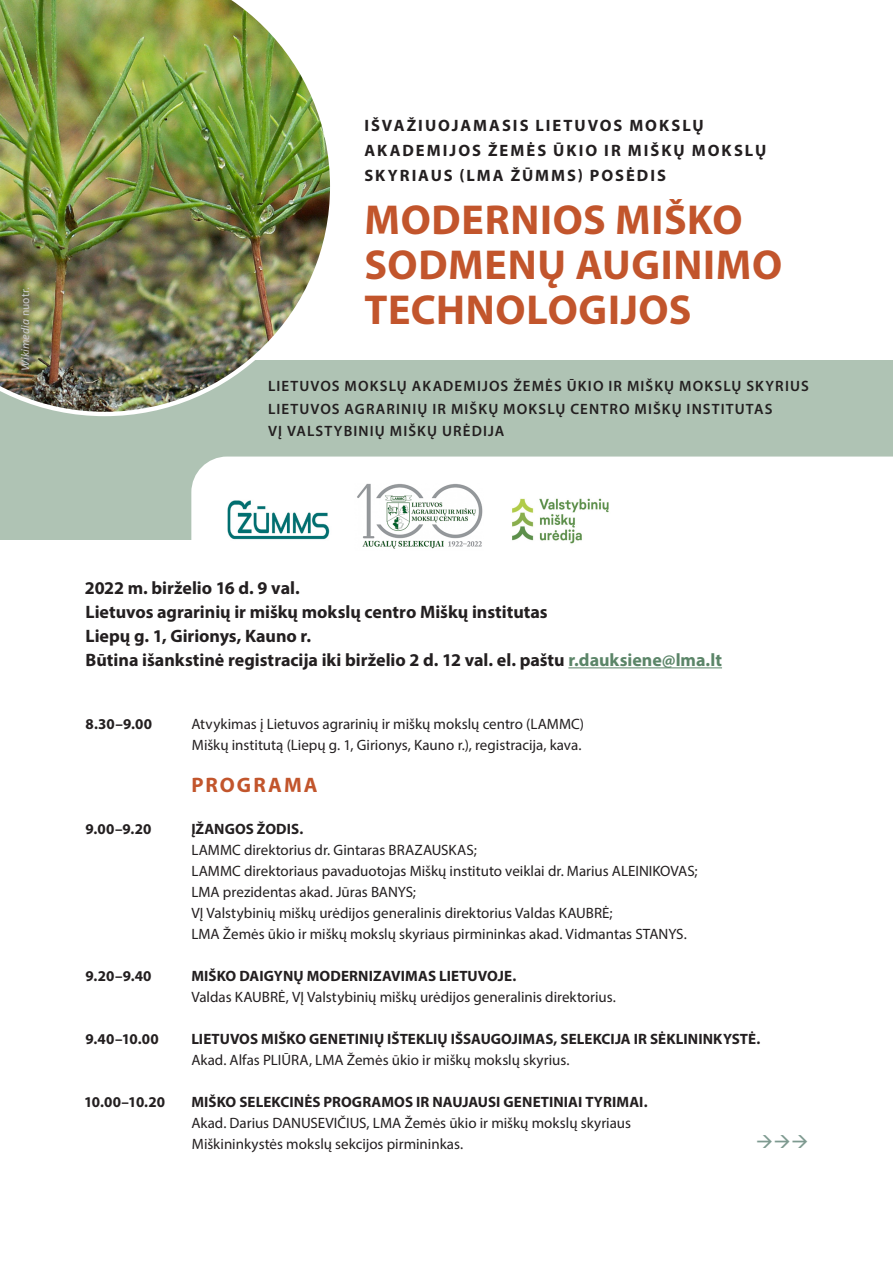
<style>
.page{position:relative;width:893px;height:1263px;background:#fff}
.page>*{position:absolute;margin:0;border:0;box-sizing:border-box;transform-origin:0 0}
.t1{font:700 42px/45px "Myriad Pro";letter-spacing:.015em;color:#c2552c}
.t2{font:700 21px "Myriad Pro";letter-spacing:.1em;color:#c2552c}
.t3{font:700 18px/24px "Myriad Pro";color:#231f20}
.t4{font:18px "Wingdings";color:#7e9a90}
.t5{font:700 16.5px/24.8px "Myriad Pro";letter-spacing:.12em;color:#231f20}
.t6{font:15px/21px "Myriad Pro";color:#231f20}
.t7{font:700 15px "Myriad Pro";letter-spacing:.005em;color:#231f20}
.t8{font:600 15px/22.5px "Myriad Pro";letter-spacing:.075em;color:#231f20}
.t9{font:italic 12px "Calibri";color:#cbccce}
.s1{font-style:normal}
.s2{color:#5b8568}
</style>
<div class="page">
<div style="left:0;top:360px;width:893px;height:180px;background:#afc3b4"></div>
<div style="left:191px;top:457px;width:702px;height:83px;background:#fff"></div>
<img style="left:0;top:0;width:330px;height:416px">
<hr style="left:568px;top:667px;width:154px;height:1px;background:#5b8568">
<img style="left:355px;top:484px;width:129px;height:65px">
<img style="left:511px;top:497px;width:99px;height:47px">
<img style="left:213px;top:489px;width:131px;height:51px">
<p class="t9" style="left:17px;top:371px;width:85px;rotate:-90deg">Wikimedia <span class="s1">nuotr.</span></p>
<p class="t5" style="left:364px;top:113px;width:403px">IŠVAŽIUOJAMASIS LIETUVOS MOKSLŲ<br>AKADEMIJOS ŽEMĖS ŪKIO IR MIŠKŲ MOKSLŲ<br>SKYRIAUS (LMA ŽŪMMS) POSĖDIS</p>
<h1 class="t1" style="left:365px;top:196px;width:419px">MODERNIOS MIŠKO<br>SODMENŲ AUGINIMO<br>TECHNOLOGIJOS</h1>
<p class="t8" style="left:268px;top:375px;width:542px">LIETUVOS MOKSLŲ AKADEMIJOS ŽEMĖS ŪKIO IR MIŠKŲ MOKSLŲ SKYRIUS<br>LIETUVOS AGRARINIŲ IR MIŠKŲ MOKSLŲ CENTRO MIŠKŲ INSTITUTAS<br>VĮ VALSTYBINIŲ MIŠKŲ URĖDIJA</p>
<p class="t3" style="left:85px;top:575px;width:639px">2022 m. birželio 16 d. 9 val.<br>Lietuvos agrarinių ir miškų mokslų centro Miškų institutas<br>Liepų g. 1, Girionys, Kauno r.<br>Būtina išankstinė registracija iki birželio 2 d. 12 val. el. paštu <span class="s2">r.dauksiene@lma.lt</span></p>
<p class="t7" style="left:86px;top:714px;width:68px">8.30–9.00</p>
<p class="t6" style="left:191px;top:713px;width:394px">Atvykimas į Lietuvos agrarinių ir miškų mokslų centro (LAMMC)<br>Miškų institutą (Liepų g. 1, Girionys, Kauno r.), registracija, kava.</p>
<h2 class="t2" style="left:191px;top:771px;width:128px">PROGRAMA</h2>
<p class="t7" style="left:86px;top:819px;width:67px">9.00–9.20</p>
<p class="t7" style="left:191px;top:819px;width:113px">ĮŽANGOS ŽODIS.</p>
<p class="t6" style="left:191px;top:839px;width:508px">LAMMC direktorius dr. Gintaras BRAZAUSKAS;<br>LAMMC direktoriaus pavaduotojas Miškų instituto veiklai dr. Marius ALEINIKOVAS; LMA prezidentas akad. Jūras BANYS;<br>VĮ Valstybinių miškų urėdijos generalinis direktorius Valdas KAUBRĖ;<br>LMA Žemės ūkio ir miškų mokslų skyriaus pirmininkas akad. Vidmantas STANYS.</p>
<p class="t7" style="left:86px;top:966px;width:68px">9.20–9.40</p>
<p class="t7" style="left:191px;top:966px;width:327px">MIŠKO DAIGYNŲ MODERNIZAVIMAS LIETUVOJE.</p>
<p class="t6" style="left:191px;top:986px;width:426px">Valdas KAUBRĖ, VĮ Valstybinių miškų urėdijos generalinis direktorius.</p>
<p class="t7" style="left:86px;top:1029px;width:75px">9.40–10.00</p>
<p class="t7" style="left:191px;top:1029px;width:570px">LIETUVOS MIŠKO GENETINIŲ IŠTEKLIŲ IŠSAUGOJIMAS, SELEKCIJA IR SĖKLININKYSTĖ.</p>
<p class="t6" style="left:191px;top:1049px;width:380px">Akad. Alfas PLIŪRA, LMA Žemės ūkio ir miškų mokslų skyrius.</p>
<p class="t7" style="left:84px;top:1092px;width:83px">10.00–10.20</p>
<p class="t7" style="left:191px;top:1092px;width:458px">MIŠKO SELEKCINĖS PROGRAMOS IR NAUJAUSI GENETINIAI TYRIMAI.</p>
<p class="t6" style="left:191px;top:1112px;width:441px">Akad. Darius DANUSEVIČIUS, LMA Žemės ūkio ir miškų mokslų skyriaus<br>Miškininkystės mokslų sekcijos pirmininkas.</p>
<p class="t4" style="left:756px;top:1132px;width:54px">→→→</p>
</div>
